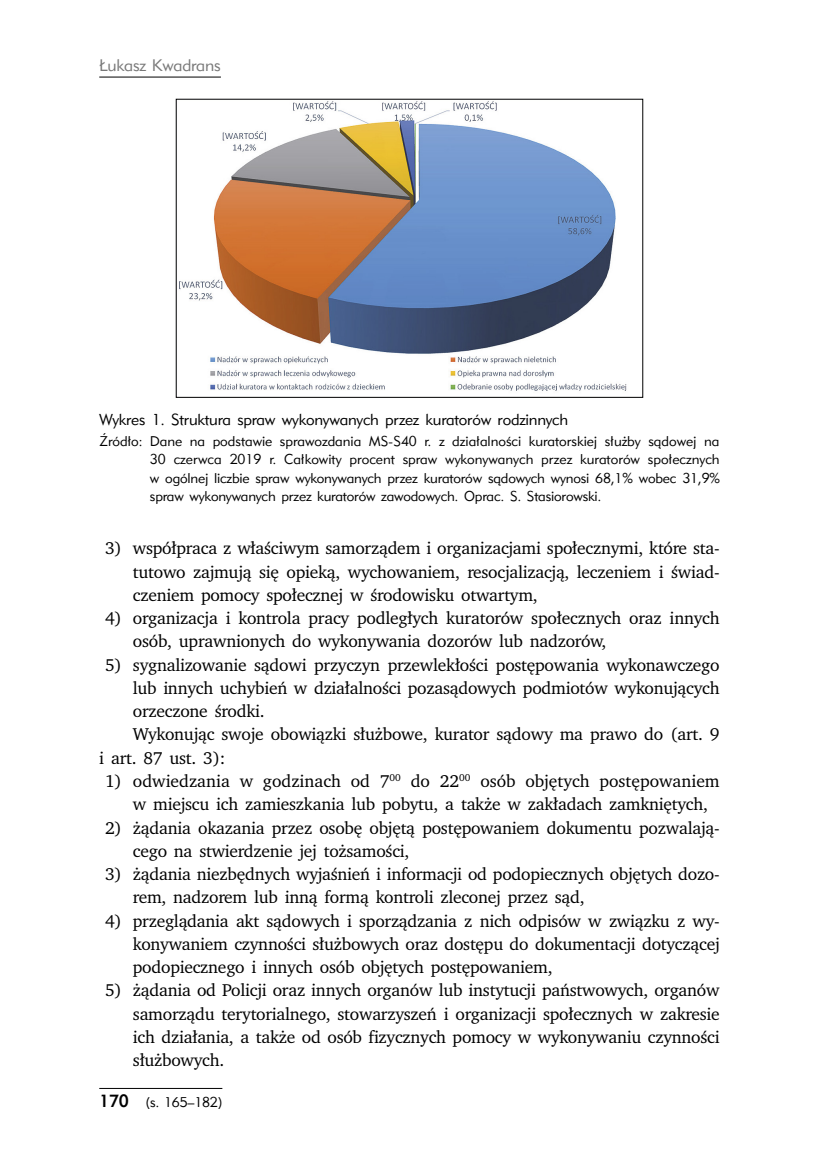
<style>
.page{position:relative;width:819px;height:1166px;background:#fff}
.page>*{position:absolute;margin:0;border:0;box-sizing:border-box;transform-origin:0 0}
.t1{font:17.5px/23.3px "Charter ITCPL";letter-spacing:-.015em;color:#000}
.t2{font:16.62px "Geometric 415 Lt EU";letter-spacing:-.015em;color:#787878}
.t3{font:15.75px "Geometric 415 Lt EU";letter-spacing:-.015em;color:#000}
.t4{font:14px/18.6px "Geometric 415 Lt EU";letter-spacing:-.015em;color:#000;text-align:justify}
.s1{font-family:"Geometric 415 Md EU";font-size:17.5px}
</style>
<div class="page">
<hr style="left:99px;top:77px;width:122px;height:1px;background:#000">
<hr style="left:99px;top:1088px;width:123px;height:1px;background:#000">
<img style="left:179px;top:101px;width:448px;height:290px">
<p class="t2" style="left:99px;top:55px;width:123px">Łukasz Kwadrans</p>
<p class="t3" style="left:99px;top:410px;width:470px">Wykres 1. Struktura spraw wykonywanych przez kuratorów rodzinnych</p>
<p class="t4" style="left:150px;top:432px;width:571px;text-indent:-51px">Źródło: Dane na podstawie sprawozdania MS-S40 r. z działalności kuratorskiej służby sądowej na 30 czerwca 2019 r. Całkowity procent spraw wykonywanych przez kuratorów społecznych w ogólnej liczbie spraw wykonywanych przez kuratorów sądowych wynosi 68,1% wobec 31,9% spraw wykonywanych przez kuratorów zawodowych. Oprac. S. Stasiorowski.</p>
<p class="t1" style="left:133px;top:536px;width:588px;text-align:justify;text-indent:-28px">3) współpraca z właściwym samorządem i organizacjami społecznymi, które sta&shy;tutowo zajmują się opieką, wychowaniem, resocjalizacją, leczeniem i świad&shy;czeniem pomocy społecznej w środowisku otwartym,</p>
<p class="t1" style="left:133px;top:606px;width:588px;text-indent:-28px">4) organizacja i kontrola pracy podległych kuratorów społecznych oraz innych osób, uprawnionych do wykonywania dozorów lub nadzorów,</p>
<p class="t1" style="left:105px;top:653px;width:616px">5) sygnalizowanie sądowi przyczyn przewlekłości postępowania wykonawczego</p>
<p class="t1" style="left:133px;top:676px;width:588px">lub innych uchybień w działalności pozasądowych podmiotów wykonujących</p>
<p class="t1" style="left:133px;top:699px;width:133px">orzeczone środki.</p>
<p class="t1" style="left:133px;top:722px;width:588px">Wykonując swoje obowiązki służbowe, kurator sądowy ma prawo do (art. 9</p>
<p class="t1" style="left:99px;top:746px;width:127px">i art. 87 ust. 3):</p>
<p class="t1" style="left:133px;top:769px;width:588px;text-indent:-28px">1) odwiedzania w godzinach od 7<sup>00</sup> do 22<sup>00</sup> osób objętych postępowaniem w miejscu ich zamieszkania lub pobytu, a także w zakładach zamkniętych,</p>
<p class="t1" style="left:133px;top:815px;width:588px;text-indent:-28px">2) żądania okazania przez osobę objętą postępowaniem dokumentu pozwalają&shy;cego na stwierdzenie jej tożsamości,</p>
<p class="t1" style="left:133px;top:862px;width:588px;text-indent:-28px">3) żądania niezbędnych wyjaśnień i informacji od podopiecznych objętych dozo&shy;rem, nadzorem lub inną formą kontroli zleconej przez sąd,</p>
<p class="t1" style="left:133px;top:908px;width:588px;text-align:justify;text-indent:-28px">4) przeglądania akt sądowych i sporządzania z nich odpisów w związku z wy&shy;konywaniem czynności służbowych oraz dostępu do dokumentacji dotyczącej podopiecznego i innych osób objętych postępowaniem,</p>
<p class="t1" style="left:133px;top:978px;width:588px;text-align:justify;text-indent:-28px">5) żądania od Policji oraz innych organów lub instytucji państwowych, organów samorządu terytorialnego, stowarzyszeń i organizacji społecznych w zakresie ich działania, a także od osób fizycznych pomocy w wykonywaniu czynności służbowych.</p>
<p class="t4" style="left:99px;top:1093px;width:124px"><span class="s1">170</span> (s. 165–182)</p>
</div>
